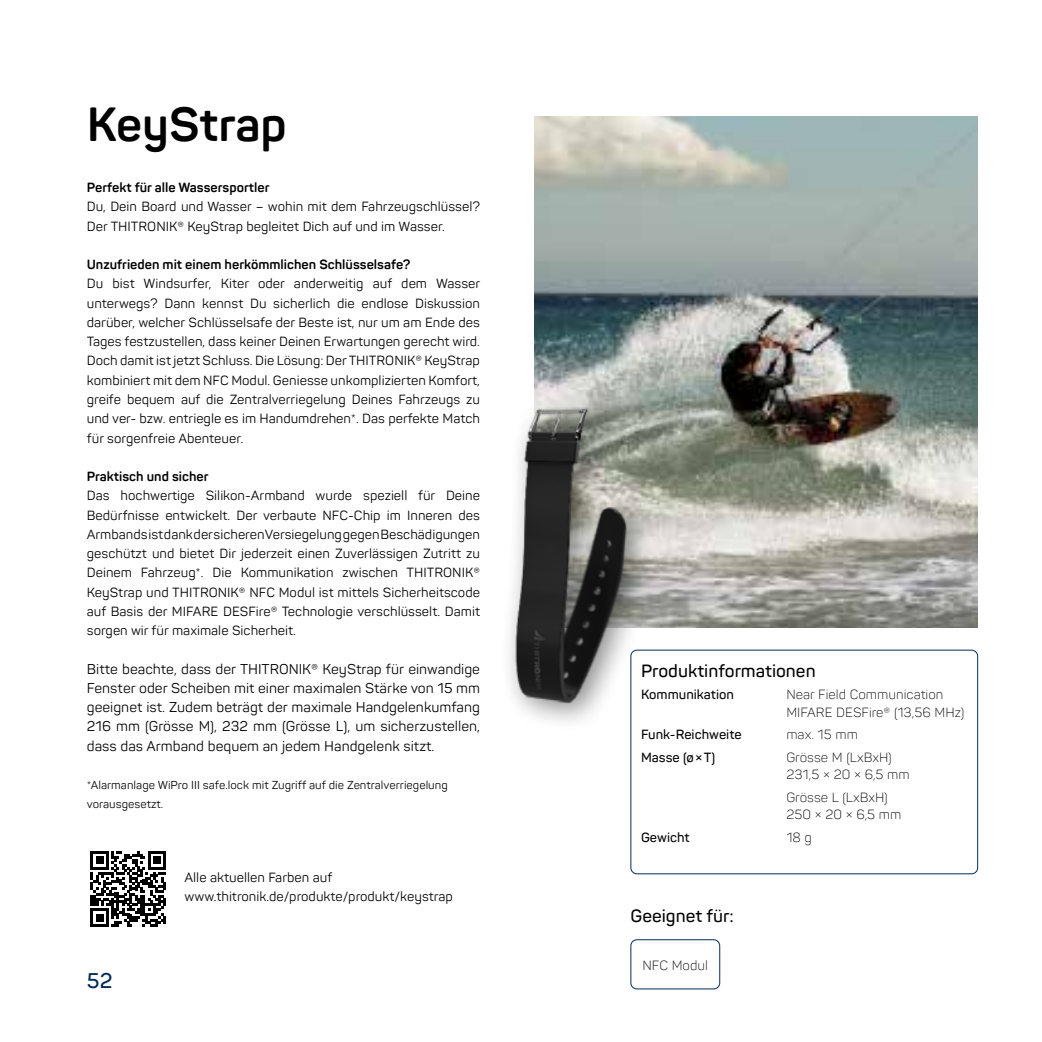
<style>
.page{position:relative;width:1042px;height:1042px;background:#fff}
.page>*{position:absolute;margin:0;border:0;box-sizing:border-box;transform-origin:0 0}
.t1{font:700 47.25px "Panton";color:#000}
.t2{font:600 21px "Panton";color:#002d5c}
.t3{font:600 17.5px "Panton";color:#000}
.t4{font:14px/19.2px "Panton";color:#000;text-align:justify}
.t5{font:13.12px/19.2px "Panton";color:#000}
.t6{font:300 13.12px/17.5px "Panton";color:#000}
.t7{font:700 13.12px "Panton";color:#000}
.t8{font:600 13.12px "Panton";color:#000}
.t9{font:11.38px/19.2px "Panton";color:#000}
</style>
<div class="page">
<img style="left:535px;top:116px;width:443px;height:512px">
<div style="left:630px;top:650px;width:348px;height:224px;border:1px solid #002d5c;border-radius:6px"></div>
<div style="left:500px;top:392px;width:157px;height:340px;background:#fff"></div>
<img style="left:509px;top:365px;width:147px;height:358px">
<svg style="left:91px;top:851px;width:75px;height:75px"></svg>
<div style="left:630px;top:939px;width:90px;height:50px;border:1px solid #002d5c;border-radius:6px"></div>
<h1 class="t1" style="left:87px;top:94px;width:202px">KeyStrap</h1>
<p class="t7" style="left:87px;top:179px;width:184px">Perfekt für alle Wassersportler</p>
<p class="t5" style="left:87px;top:197px;width:395px">Du, Dein Board und Wasser – wohin mit dem Fahrzeugschlüssel?<br>Der THITRONIK® KeyStrap begleitet Dich auf und im Wasser.</p>
<p class="t7" style="left:87px;top:256px;width:325px">Unzufrieden mit einem herkömmlichen Schlüsselsafe?</p>
<p class="t5" style="left:87px;top:274px;width:395px;text-align:justify">Du bist Windsurfer, Kiter oder anderweitig auf dem Wasser unterwegs? Dann kennst Du sicherlich die endlose Diskussion darüber, welcher Schlüsselsafe der Beste ist, nur um am Ende des Tages festzustellen, dass keiner Deinen Erwartungen gerecht wird.<br>Doch damit ist jetzt Schluss. Die Lösung: Der THITRONIK® KeyStrap kombiniert mit dem NFC Modul. Geniesse unkomplizierten Komfort, greife bequem auf die Zentralverriegelung Deines Fahrzeugs zu und ver- bzw. entriegle es im Handumdrehen*. Das perfekte Match für sorgenfreie Abenteuer.</p>
<p class="t7" style="left:87px;top:468px;width:123px">Praktisch und sicher</p>
<p class="t5" style="left:87px;top:486px;width:395px;text-align:justify">Das hochwertige Silikon-Armband wurde speziell für Deine Bedürfnisse entwickelt. Der verbaute NFC-Chip im Inneren des Armbands ist dank der sicheren Versiegelung gegen Beschädigungen geschützt und bietet Dir jederzeit einen Zuverlässigen Zutritt zu Deinem Fahrzeug*. Die Kommunikation zwischen THITRONIK® KeyStrap und THITRONIK® NFC Modul ist mittels Sicherheitscode auf Basis der MIFARE DESFire® Technologie verschlüsselt. Damit sorgen wir für maximale Sicherheit.</p>
<p class="t4" style="left:87px;top:659px;width:395px">Bitte beachte, dass der THITRONIK® KeyStrap für einwandige Fenster oder Scheiben mit einer maximalen Stärke von 15 mm geeignet ist. Zudem beträgt der maximale Handgelenkumfang 216 mm (Grösse M), 232 mm (Grösse L), um sicherzustellen, dass das Armband bequem an jedem Handgelenk sitzt.</p>
<p class="t9" style="left:87px;top:775px;width:362px">*Alarmanlage WiPro III safe.lock mit Zugriff auf die Zentralverriegelung vorausgesetzt.</p>
<h2 class="t2" style="left:87px;top:967px;width:27px">52</h2>
<p class="t5" style="left:184px;top:867px;width:270px">Alle aktuellen Farben auf www.thitronik.de/produkte/produkt/keystrap</p>
<h3 class="t3" style="left:641px;top:660px;width:176px">Produktinformationen</h3>
<p class="t8" style="left:641px;top:686px;width:94px">Kommunikation</p>
<p class="t6" style="left:786px;top:686px;width:180px">Near Field Communication<br>MIFARE DESFire® (13,56 MHz)</p>
<p class="t8" style="left:641px;top:726px;width:102px">Funk-Reichweite</p>
<p class="t6" style="left:786px;top:726px;width:73px">max. 15 mm</p>
<p class="t8" style="left:641px;top:749px;width:76px">Masse (ø×T)</p>
<p class="t6" style="left:786px;top:748px;width:125px">Grösse M (LxBxH)<br>231,5 × 20 × 6,5 mm</p>
<p class="t6" style="left:786px;top:788px;width:117px">Grösse L (LxBxH)<br>250 × 20 × 6,5 mm</p>
<p class="t8" style="left:641px;top:829px;width:50px">Gewicht</p>
<p class="t6" style="left:786px;top:828px;width:27px">18 g</p>
<h3 class="t3" style="left:630px;top:905px;width:105px">Geeignet für:</h3>
<p class="t6" style="left:642px;top:957px;width:67px">NFC Modul</p>
</div>
